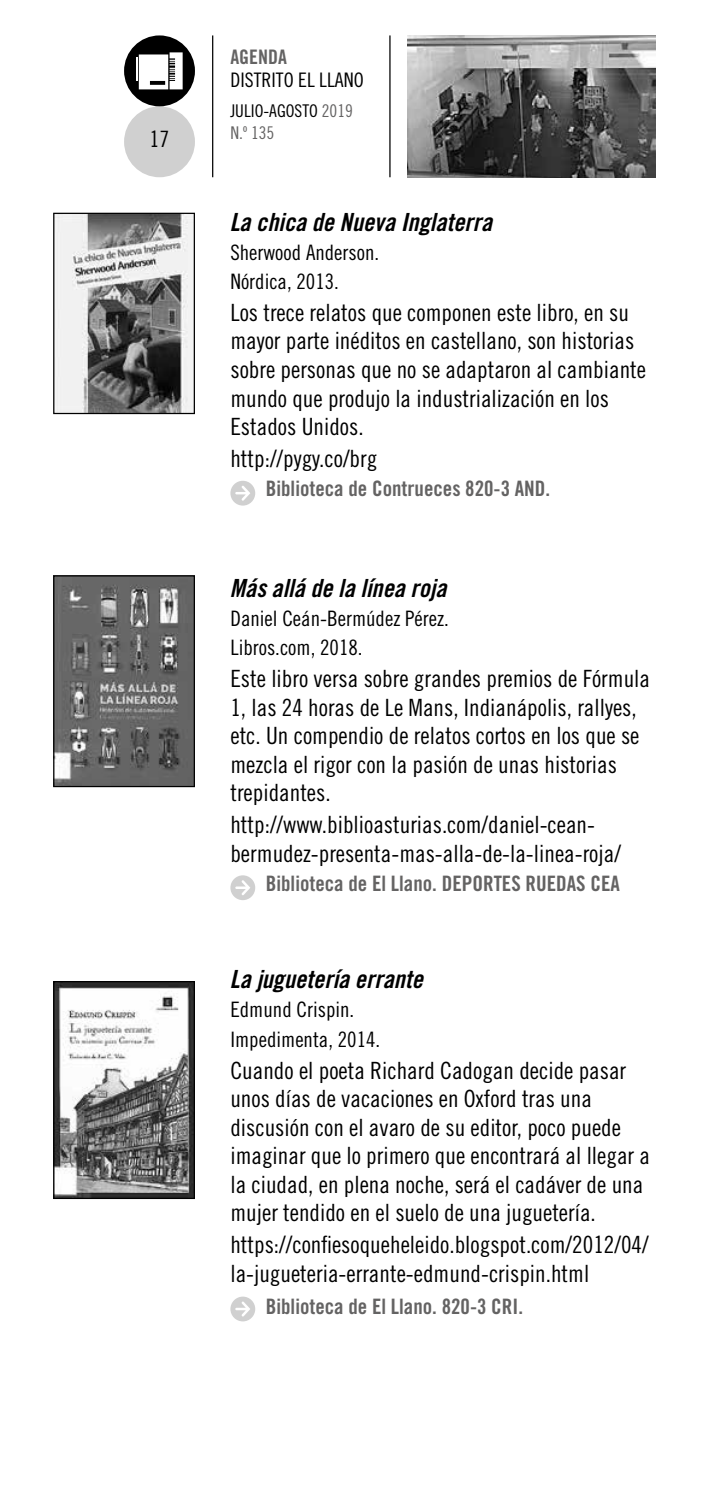
<style>
.page{position:relative;width:709px;height:1489px;background:#fff}
.page>*{position:absolute;margin:0;border:0;box-sizing:border-box;transform-origin:0 0}
.t1{font:25px "Trade Gothic LT Std Bd Cn 20 Obl";color:#000}
.t2{font:23.75px/28.5px "Trade Gothic LT Std Cn 18";color:#000}
.t3{font:22.5px "Trade Gothic LT Std Cn 18";color:#000}
.t4{font:21.25px/29px "Trade Gothic LT Std Cn 18";color:#000}
.t5{font:21.25px "Trade Gothic LT Std Bd Cn 20";color:#646363}
.t6{font:20px "Trade Gothic LT Std Cn 18";color:#000}
.t7{font:20px "Trade Gothic LT Std Bd Cn 20";color:#646363}
.t8{font:17.5px/22.5px "Trade Gothic LT Std Cn 18";color:#000}
.s1{color:#646363}
</style>
<div class="page">
<hr style="left:212px;top:35px;width:1px;height:142px;background:#000">
<hr style="left:389px;top:35px;width:1px;height:142px;background:#000">
<div style="left:124px;top:106px;width:71px;height:71px;background:#d0d0d0;border-radius:50%"></div>
<div style="left:124px;top:35px;width:71px;height:71px;background:#000;border-radius:50%"></div>
<svg style="left:139px;top:52px;width:44px;height:37px;background:#d5d5d5"></svg>
<hr style="left:136px;top:57px;width:2px;height:24px;background:#fff">
<img style="left:55px;top:215px;width:138px;height:197px">
<div style="left:53px;top:213px;width:142px;height:201px;border:1px solid #000"></div>
<div style="left:230px;top:481px;width:25px;height:24px;background:#d0d0d0;border-radius:50%"></div>
<svg style="left:235px;top:486px;width:15px;height:14px"></svg>
<img style="left:55px;top:577px;width:138px;height:208px">
<div style="left:53px;top:575px;width:142px;height:212px;border:1px solid #000"></div>
<div style="left:230px;top:875px;width:25px;height:25px;background:#d0d0d0;border-radius:50%"></div>
<svg style="left:235px;top:880px;width:15px;height:15px"></svg>
<img style="left:55px;top:982px;width:138px;height:214px">
<div style="left:53px;top:980px;width:142px;height:218px;border:1px solid #000"></div>
<div style="left:230px;top:1296px;width:25px;height:25px;background:#d0d0d0;border-radius:50%"></div>
<svg style="left:235px;top:1301px;width:15px;height:15px"></svg>
<img style="left:407px;top:35px;width:249px;height:142px">
<p class="t3" style="left:149px;top:126px;width:21px">17</p>
<p class="t7" style="left:230px;top:45px;width:58px">AGENDA</p>
<p class="t6" style="left:230px;top:68px;width:135px">DISTRITO EL LLANO</p>
<p class="t8" style="left:230px;top:99px;width:124px">JULIO-AGOSTO <span class="s1">2019<br>N.º 135</span></p>
<p class="t1" style="left:230px;top:207px;width:264px">La chica de Nueva Inglaterra</p>
<p class="t4" style="left:230px;top:237px;width:150px">Sherwood Anderson.<br>Nórdica, 2013.</p>
<p class="t2" style="left:230px;top:298px;width:417px">Los trece relatos que componen este libro, en su mayor parte inéditos en castellano, son historias sobre personas que no se adaptaron al cambiante mundo que produjo la industrialización en los Estados Unidos.</p>
<p class="t2" style="left:230px;top:444px;width:148px">http://pygy.co/brg</p>
<p class="t5" style="left:266px;top:475px;width:286px">Biblioteca de Contrueces 820-3 AND.</p>
<p class="t1" style="left:230px;top:572px;width:218px">Más allá de la línea roja</p>
<p class="t4" style="left:230px;top:603px;width:220px">Daniel Ceán-Bermúdez Pérez.<br>Libros.com, 2018.</p>
<p class="t2" style="left:230px;top:664px;width:421px">Este libro versa sobre grandes premios de Fórmula 1, las 24 horas de Le Mans, Indianápolis, rallyes, etc. Un compendio de relatos cortos en los que se mezcla el rigor con la pasión de unas historias trepidantes.</p>
<p class="t2" style="left:230px;top:810px;width:392px">http://www.biblioasturias.com/daniel-cean&shy;bermudez-presenta-mas-alla-de-la-linea-roja/</p>
<p class="t5" style="left:266px;top:870px;width:355px">Biblioteca de El Llano. DEPORTES RUEDAS CEA</p>
<p class="t1" style="left:230px;top:964px;width:194px">La juguetería errante</p>
<p class="t4" style="left:230px;top:995px;width:151px">Edmund Crispin.<br>Impedimenta, 2014.</p>
<p class="t2" style="left:230px;top:1055px;width:421px">Cuando el poeta Richard Cadogan decide pasar unos días de vacaciones en Oxford tras una discusión con el avaro de su editor, poco puede imaginar que lo primero que encontrará al llegar a la ciudad, en plena noche, será el cadáver de una mujer tendido en el suelo de una juguetería.</p>
<p class="t2" style="left:230px;top:1230px;width:420px">https://confiesoqueheleido.blogspot.com/2012/04/ la-jugueteria-errante-edmund-crispin.html</p>
<p class="t5" style="left:266px;top:1293px;width:259px">Biblioteca de El Llano. 820-3 CRI.</p>
</div>
